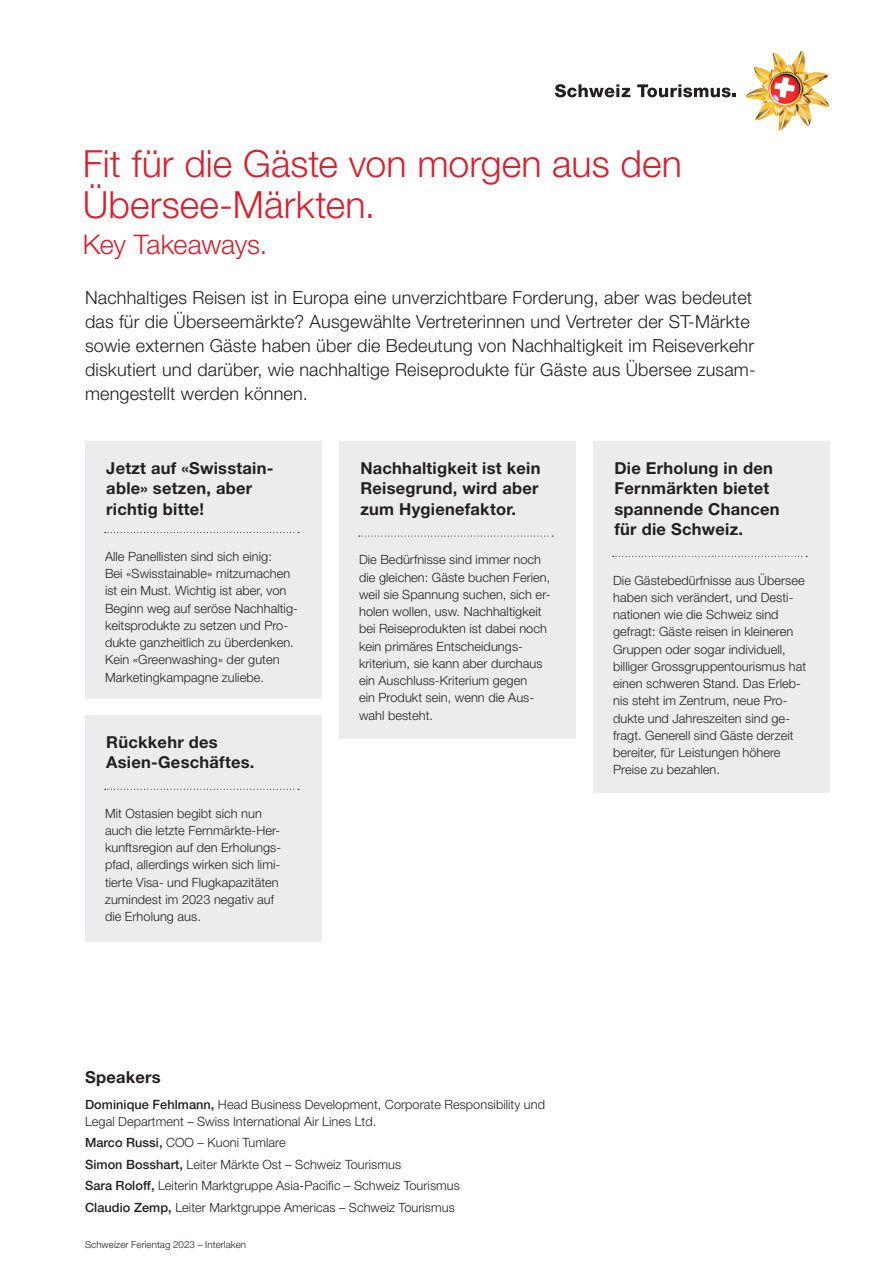
<style>
.page{position:relative;width:893px;height:1263px;background:#fff}
.page>*{position:absolute;margin:0;border:0;box-sizing:border-box;transform-origin:0 0}
.t1{font:300 37.5px/40.5px "Helvetica Neue LT Pro";color:#da202d}
.t2{font:300 27px "Helvetica Neue LT Pro";letter-spacing:-.01em;color:#da202d}
.t3{font:300 18px/24px "Helvetica Neue LT Pro";letter-spacing:.01em;color:#231f20}
.t4{font:700 16.5px/20.2px "Helvetica Neue LT Pro";letter-spacing:.015em;color:#231f20}
.Copy{font:300 12.75px/17.2px "Helvetica Neue LT Pro";letter-spacing:.005em;color:#231f20}
.Copy-2{font:300 9.75px "Helvetica Neue LT Pro";letter-spacing:.005em;color:#231f20}
.s1{font-weight:500}
</style>
<div class="page">
<div style="left:593px;top:441px;width:237px;height:351px;background:#ececee"></div>
<div style="left:85px;top:715px;width:237px;height:226px;background:#ececee"></div>
<div style="left:339px;top:441px;width:237px;height:298px;background:#ececee"></div>
<div style="left:85px;top:441px;width:237px;height:258px;background:#ececee"></div>
<svg style="left:613px;top:556px;width:194px;height:1px"></svg>
<svg style="left:105px;top:789px;width:194px;height:1px"></svg>
<svg style="left:359px;top:535px;width:194px;height:2px"></svg>
<svg style="left:105px;top:532px;width:194px;height:1px"></svg>
<svg style="left:555px;top:84px;width:75px;height:13px"></svg>
<svg style="left:637px;top:84px;width:99px;height:13px"></svg>
<img style="left:746px;top:51px;width:83px;height:79px">
<p class="t1" style="left:83px;top:143px;width:600px">Fit für die Gäste von morgen aus den<br>Übersee-Märkten.</p>
<p class="t2" style="left:83px;top:228px;width:186px">Key Takeaways.</p>
<p class="t3" style="left:85px;top:285px;width:672px">Nachhaltiges Reisen ist in Europa eine unverzichtbare Forderung, aber was bedeutet das für die Überseemärkte? Ausgewählte Vertreterinnen und Vertreter der ST-Märkte sowie externen Gäste haben über die Bedeutung von Nachhaltigkeit im Reiseverkehr diskutiert und darüber, wie nachhaltige Reiseprodukte für Gäste aus Übersee zusam&shy;mengestellt werden können.</p>
<p class="t4" style="left:106px;top:458px;width:167px">Jetzt auf «Swisstain&shy;able» setzen, aber richtig bitte!</p>
<p class="Copy" style="left:105px;top:547px;width:194px">Alle Panellisten sind sich einig:<br>Bei «Swisstainable» mitzumachen ist ein Must. Wichtig ist aber, von Beginn weg auf seröse Nachhaltig&shy;keitsprodukte zu setzen und Pro&shy;dukte ganzheitlich zu überdenken.<br>Kein «Greenwashing» der guten Marketingkampagne zuliebe.</p>
<p class="t4" style="left:106px;top:731px;width:150px">Rückkehr des<br>Asien-Geschäftes.</p>
<p class="Copy" style="left:105px;top:804px;width:178px">Mit Ostasien begibt sich nun auch die letzte Fernmärkte-Her&shy;kunftsregion auf den Erholungs&shy;pfad, allerdings wirken sich limi&shy;tierte Visa- und Flugkapazitäten zumindest im 2023 negativ auf die Erholung aus.</p>
<p class="t4" style="left:360px;top:458px;width:182px">Nachhaltigkeit ist kein<br>Reisegrund, wird aber zum Hygienefaktor.</p>
<p class="Copy" style="left:359px;top:551px;width:193px">Die Bedürfnisse sind immer noch die gleichen: Gäste buchen Ferien, weil sie Spannung suchen, sich er&shy;holen wollen, usw. Nachhaltigkeit bei Reiseprodukten ist dabei noch kein primäres Entscheidungs&shy;kriterium, sie kann aber durchaus ein Auschluss-Kriterium gegen<br>ein Produkt sein, wenn die Aus&shy;wahl besteht.</p>
<p class="t4" style="left:85px;top:1067px;width:77px">Speakers</p>
<p class="Copy" style="left:85px;top:1095px;width:461px"><span class="s1">Dominique Fehlmann,</span> Head Business Development, Corporate Responsibility und<br>Legal Department – Swiss International Air Lines Ltd.</p>
<p class="Copy" style="left:85px;top:1134px;width:202px"><span class="s1">Marco Russi,</span> COO – Kuoni Tumlare</p>
<p class="Copy" style="left:85px;top:1155px;width:318px"><span class="s1">Simon Bosshart,</span> Leiter Märkte Ost – Schweiz Tourismus</p>
<p class="Copy" style="left:85px;top:1177px;width:376px"><span class="s1">Sara Roloff,</span> Leiterin Marktgruppe Asia-Pacific – Schweiz Tourismus</p>
<p class="Copy" style="left:85px;top:1198px;width:371px"><span class="s1">Claudio Zemp,</span> Leiter Marktgruppe Americas – Schweiz Tourismus</p>
<p class="Copy-2" style="left:85px;top:1238px;width:163px">Schweizer Ferientag 2023 – Interlaken</p>
<p class="t4" style="left:614px;top:458px;width:167px">Die Erholung in den<br>Fernmärkten bietet spannende Chancen für die Schweiz.</p>
<p class="Copy" style="left:613px;top:571px;width:195px">Die Gästebedürfnisse aus Übersee haben sich verändert, und Desti&shy;nationen wie die Schweiz sind gefragt: Gäste reisen in kleineren<br>Gruppen oder sogar individuell, billiger Grossgruppentourismus hat einen schweren Stand. Das Erleb&shy;nis steht im Zentrum, neue Pro&shy;dukte und Jahreszeiten sind ge&shy;fragt. Generell sind Gäste derzeit bereiter, für Leistungen höhere<br>Preise zu bezahlen.</p>
</div>
